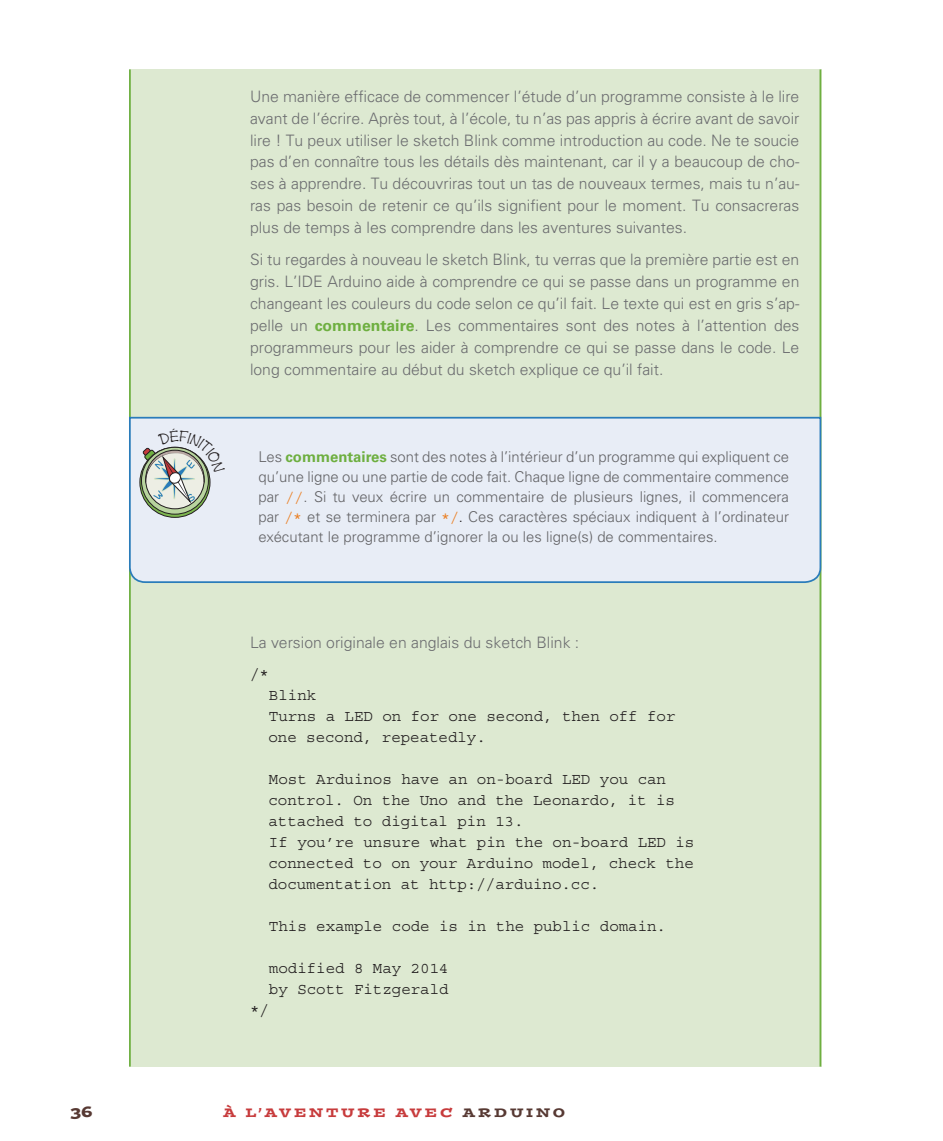
<style>
.page{position:relative;width:943px;height:1141px;background:#fff}
.page>*{position:absolute;margin:0;border:0;box-sizing:border-box;transform-origin:0 0}
.Texte_Encadré_vert{font:300 15.75px/21.9px "Univers LT Std";color:#6c6d70;text-align:justify}
.Code_Encadré_vert{font:15.75px/21px "Courier Std";color:#231f20}
.Folio_Verso{font:15.75px "Postino Std";color:#573933}
.Texte_Encadrés{font:300 14.88px/20.1px "Univers LT Std";color:#636366;text-align:justify}
.RH{font:12.25px "Postino Std";letter-spacing:.25em;color:#c73b3c}
.s1{font-weight:700;color:#6eaf40}
.s2{font-family:"Courier Std";font-weight:400;color:#ea7c1d}
.s3{color:#231f20}
.s4{color:#573933}
</style>
<div class="page">
<div style="left:129px;top:69px;width:692px;height:998px;background:#dde9d1"></div>
<hr style="left:129px;top:69px;width:2px;height:998px;background:#6eaf40">
<hr style="left:819px;top:69px;width:2px;height:998px;background:#6eaf40">
<div style="left:129px;top:416px;width:693px;height:168px;background:#e8edf6"></div>
<svg style="left:139px;top:428px;width:86px;height:90px;background:#c8cfcb"></svg>
<p class="Texte_Encadré_vert" style="left:250px;top:85px;width:551px">Une manière efficace de commencer l’étude d’un programme consiste à le lire avant de l’écrire. Après tout, à l’école, tu n’as pas appris à écrire avant de savoir lire ! Tu peux utiliser le sketch Blink comme introduction au code. Ne te soucie pas d’en connaître tous les détails dès maintenant, car il y a beaucoup de cho&shy;ses à apprendre. Tu découvriras tout un tas de nouveaux termes, mais tu n’au&shy;ras pas besoin de retenir ce qu’ils signifient pour le moment. Tu consacreras plus de temps à les comprendre dans les aventures suivantes.</p>
<p class="Texte_Encadré_vert" style="left:250px;top:249px;width:551px">Si tu regardes à nouveau le sketch Blink, tu verras que la première partie est en gris. L’IDE Arduino aide à comprendre ce qui se passe dans un programme en changeant les couleurs du code selon ce qu’il fait. Le texte qui est en gris s’ap&shy;pelle un <span class="s1">commentaire</span>. Les commentaires sont des notes à l’attention des programmeurs pour les aider à comprendre ce qui se passe dans le code. Le long commentaire au début du sketch explique ce qu’il fait.</p>
<p class="Texte_Encadrés" style="left:258px;top:447px;width:532px">Les <span class="s1">commentaires</span> sont des notes à l’intérieur d’un programme qui expliquent ce qu’une ligne ou une partie de code fait. Chaque ligne de commentaire commence par <span class="s2">//</span>. Si tu veux écrire un commentaire de plusieurs lignes, il commencera par <span class="s2">/*</span> et se terminera par <span class="s2">*/</span><span class="s3">.</span> Ces caractères spéciaux indiquent à l’ordinateur exécutant le programme d’ignorer la ou les ligne(s) de commentaires.</p>
<p class="Texte_Encadré_vert" style="left:250px;top:631px;width:331px">La version originale en anglais du sketch Blink :</p>
<p class="Code_Encadré_vert" style="left:250px;top:664px;width:20px">/*</p>
<p class="Code_Encadré_vert" style="left:269px;top:685px;width:49px">Blink</p>
<p class="Code_Encadré_vert" style="left:268px;top:706px;width:408px">Turns a LED on for one second, then off for one second, repeatedly.</p>
<p class="Code_Encadré_vert" style="left:268px;top:769px;width:408px">Most Arduinos have an on-board LED you can control. On the Uno and the Leonardo, it is attached to digital pin 13.</p>
<p class="Code_Encadré_vert" style="left:268px;top:832px;width:427px;text-align:justify">If you’re unsure what pin the on-board LED is connected to on your Arduino model, check the documentation at http://arduino.cc.</p>
<p class="Code_Encadré_vert" style="left:269px;top:916px;width:398px">This example code is in the public domain.</p>
<p class="Code_Encadré_vert" style="left:269px;top:958px;width:181px">modified 8 May 2014</p>
<p class="Code_Encadré_vert" style="left:269px;top:979px;width:181px">by Scott Fitzgerald</p>
<p class="Code_Encadré_vert" style="left:250px;top:1000px;width:20px">*/</p>
<p class="Folio_Verso" style="left:71px;top:1101px;width:23px">36</p>
<p class="RH" style="left:223px;top:1104px;width:343px">À L’AVENTURE AVEC <span class="s4">ARDUINO</span></p>
</div>
